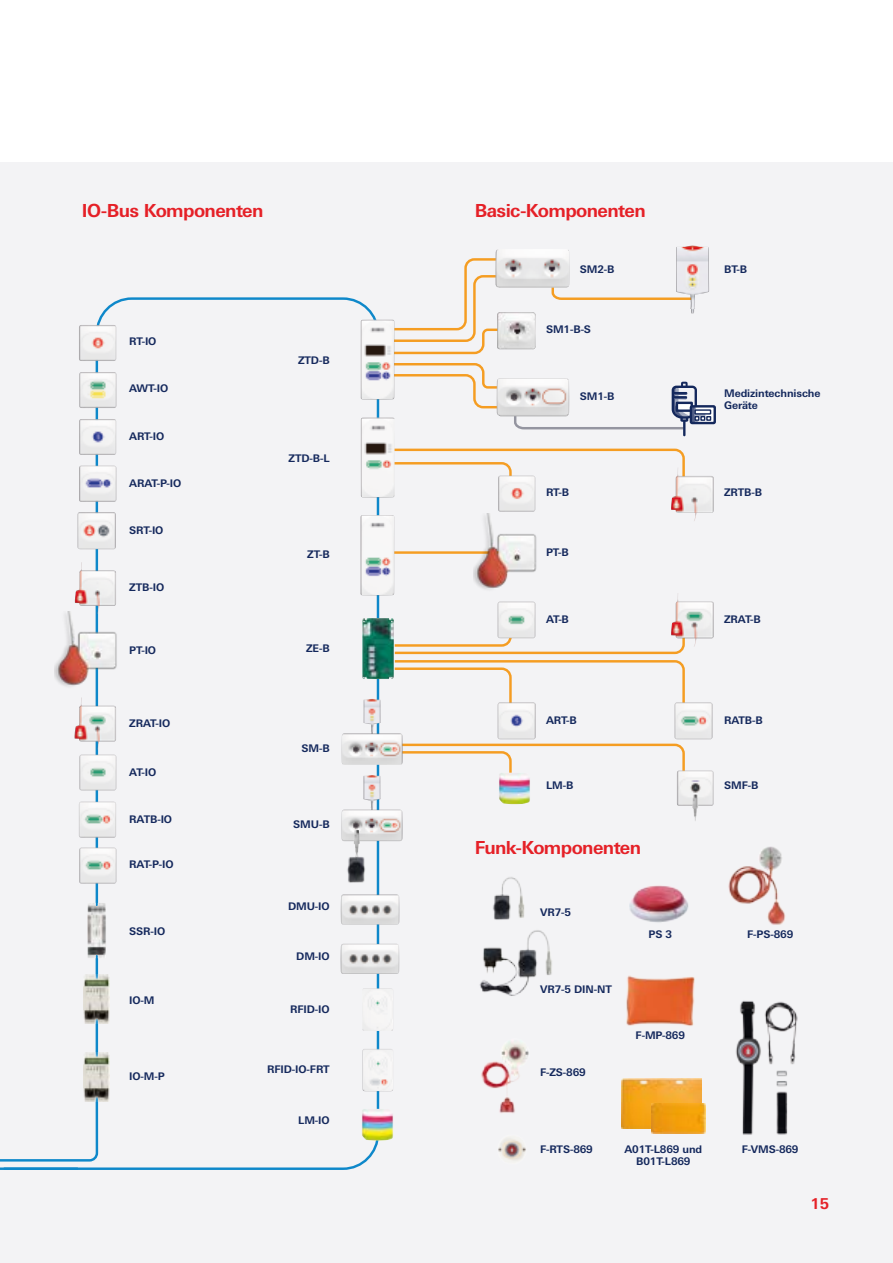
<style>
.page{position:relative;width:893px;height:1263px;background:#fff}
.page>*{position:absolute;margin:0;border:0;box-sizing:border-box;transform-origin:0 0}
.t1{font:700 18px "Univers Next W1 G";letter-spacing:-.035em;color:#e52027}
.t2{font:700 15px "Univers Next W1 G";color:#e52027}
.t3{font:700 10.5px/12px "Univers Next W1 G";letter-spacing:-.01em;color:#14285c}
</style>
<div class="page">
<div style="left:0;top:163px;width:893px;height:1100px;background:#f3f3f5"></div>
<svg style="left:74px;top:297px;width:306px;height:873px"></svg>
<svg style="left:0;top:1092px;width:99px;height:78px"></svg>
<hr style="left:394px;top:551px;width:112px;height:3px;background:#f59d22">
<svg style="left:386px;top:448px;width:299px;height:60px"></svg>
<svg style="left:403px;top:743px;width:282px;height:29px"></svg>
<svg style="left:394px;top:616px;width:291px;height:93px"></svg>
<svg style="left:391px;top:258px;width:127px;height:97px"></svg>
<svg style="left:551px;top:288px;width:125px;height:12px"></svg>
<img style="left:79px;top:325px;width:37px;height:36px">
<img style="left:79px;top:372px;width:37px;height:36px">
<img style="left:79px;top:419px;width:37px;height:36px">
<img style="left:79px;top:466px;width:37px;height:36px">
<img style="left:78px;top:512px;width:38px;height:37px">
<img style="left:75px;top:562px;width:41px;height:49px">
<img style="left:54px;top:611px;width:86px;height:77px">
<img style="left:74px;top:697px;width:42px;height:53px">
<img style="left:79px;top:755px;width:37px;height:35px">
<img style="left:79px;top:802px;width:37px;height:36px">
<img style="left:79px;top:847px;width:37px;height:37px">
<img style="left:87px;top:903px;width:19px;height:55px">
<img style="left:84px;top:974px;width:26px;height:50px">
<img style="left:84px;top:1052px;width:26px;height:50px">
<img style="left:362px;top:1109px;width:31px;height:32px">
<img style="left:362px;top:1049px;width:31px;height:42px">
<img style="left:362px;top:988px;width:31px;height:43px">
<img style="left:341px;top:894px;width:58px;height:30px">
<img style="left:341px;top:944px;width:58px;height:30px">
<img style="left:363px;top:775px;width:18px;height:35px">
<img style="left:341px;top:810px;width:62px;height:31px">
<img style="left:335px;top:852px;width:33px;height:34px">
<img style="left:354px;top:830px;width:4px;height:27px">
<img style="left:363px;top:699px;width:18px;height:34px">
<img style="left:342px;top:733px;width:61px;height:32px">
<img style="left:362px;top:618px;width:32px;height:61px">
<img style="left:360px;top:515px;width:34px;height:80px">
<img style="left:361px;top:320px;width:33px;height:80px">
<img style="left:361px;top:417px;width:34px;height:80px">
<img style="left:497px;top:287px;width:71px;height:1px">
<img style="left:535px;top:313px;width:1px;height:35px">
<img style="left:498px;top:476px;width:37px;height:36px">
<img style="left:473px;top:513px;width:64px;height:76px">
<img style="left:498px;top:602px;width:37px;height:36px">
<img style="left:498px;top:702px;width:38px;height:37px">
<img style="left:499px;top:772px;width:31px;height:32px">
<img style="left:493px;top:877px;width:31px;height:43px">
<img style="left:479px;top:930px;width:73px;height:66px">
<img style="left:629px;top:885px;width:60px;height:38px">
<img style="left:626px;top:975px;width:69px;height:51px">
<img style="left:621px;top:1078px;width:81px;height:50px">
<img style="left:652px;top:1103px;width:53px;height:31px">
<img style="left:735px;top:1000px;width:63px;height:135px">
<img style="left:728px;top:846px;width:58px;height:79px">
<img style="left:677px;top:770px;width:37px;height:36px">
<img style="left:692px;top:794px;width:5px;height:27px">
<img style="left:675px;top:702px;width:38px;height:37px">
<img style="left:671px;top:595px;width:43px;height:52px">
<img style="left:671px;top:467px;width:43px;height:54px">
<div style="left:691px;top:406px;width:24px;height:17px;background:#fff"></div>
<svg style="left:391px;top:362px;width:321px;height:74px"></svg>
<div style="left:690px;top:405px;width:26px;height:19px;border:2px solid #14285c"></div>
<img style="left:497px;top:378px;width:72px;height:38px">
<img style="left:497px;top:312px;width:38px;height:37px">
<img style="left:495px;top:249px;width:75px;height:38px">
<img style="left:676px;top:246px;width:33px;height:67px">
<img style="left:481px;top:1042px;width:48px;height:71px">
<img style="left:498px;top:1138px;width:28px;height:23px">
<h1 class="t1" style="left:82px;top:200px;width:183px">IO-Bus Komponenten</h1>
<h1 class="t1" style="left:475px;top:200px;width:173px">Basic-Komponenten</h1>
<p class="t3" style="left:580px;top:263px;width:36px">SM2-B</p>
<p class="t3" style="left:129px;top:335px;width:29px">RT-IO</p>
<p class="t3" style="left:129px;top:382px;width:40px">AWT-IO</p>
<p class="t3" style="left:129px;top:430px;width:37px">ART-IO</p>
<p class="t3" style="left:129px;top:478px;width:54px">ARAT-P-IO</p>
<p class="t3" style="left:129px;top:524px;width:36px">SRT-IO</p>
<p class="t3" style="left:129px;top:581px;width:36px">ZTB-IO</p>
<p class="t3" style="left:129px;top:644px;width:28px">PT-IO</p>
<p class="t3" style="left:129px;top:717px;width:42px">ZRAT-IO</p>
<p class="t3" style="left:129px;top:766px;width:29px">AT-IO</p>
<p class="t3" style="left:298px;top:354px;width:33px">ZTD-B</p>
<p class="t3" style="left:289px;top:452px;width:43px">ZTD-B-L</p>
<p class="t3" style="left:307px;top:548px;width:24px">ZT-B</p>
<p class="t3" style="left:306px;top:643px;width:25px">ZE-B</p>
<p class="t3" style="left:301px;top:742px;width:30px">SM-B</p>
<p class="t3" style="left:546px;top:323px;width:47px">SM1-B-S</p>
<p class="t3" style="left:580px;top:391px;width:36px">SM1-B</p>
<p class="t3" style="left:546px;top:486px;width:25px">RT-B</p>
<p class="t3" style="left:546px;top:546px;width:24px">PT-B</p>
<p class="t3" style="left:546px;top:613px;width:24px">AT-B</p>
<p class="t3" style="left:546px;top:714px;width:32px">ART-B</p>
<p class="t3" style="left:724px;top:263px;width:25px">BT-B</p>
<p class="t3" style="left:724px;top:387px;width:98px">Medizintechnische<br>Geräte</p>
<p class="t3" style="left:724px;top:486px;width:40px">ZRTB-B</p>
<p class="t3" style="left:724px;top:613px;width:38px">ZRAT-B</p>
<p class="t3" style="left:724px;top:714px;width:40px">RATB-B</p>
<p class="t3" style="left:129px;top:813px;width:44px">RATB-IO</p>
<p class="t3" style="left:129px;top:859px;width:46px">RAT-P-IO</p>
<p class="t3" style="left:129px;top:925px;width:38px">SSR-IO</p>
<p class="t3" style="left:129px;top:994px;width:27px">IO-M</p>
<p class="t3" style="left:129px;top:1070px;width:37px">IO-M-P</p>
<p class="t3" style="left:293px;top:818px;width:38px">SMU-B</p>
<p class="t3" style="left:288px;top:900px;width:43px">DMU-IO</p>
<p class="t3" style="left:296px;top:950px;width:35px">DM-IO</p>
<p class="t3" style="left:290px;top:1003px;width:41px">RFID-IO</p>
<p class="t3" style="left:267px;top:1063px;width:64px">RFID-IO-FRT</p>
<p class="t3" style="left:298px;top:1114px;width:33px">LM-IO</p>
<p class="t3" style="left:546px;top:779px;width:29px">LM-B</p>
<p class="t3" style="left:724px;top:779px;width:36px">SMF-B</p>
<h1 class="t1" style="left:475px;top:837px;width:168px">Funk-Komponenten</h1>
<p class="t3" style="left:540px;top:906px;width:33px">VR7-5</p>
<p class="t3" style="left:540px;top:983px;width:73px">VR7-5 DIN-NT</p>
<p class="t3" style="left:540px;top:1066px;width:47px">F-ZS-869</p>
<p class="t3" style="left:648px;top:928px;width:25px">PS 3</p>
<p class="t3" style="left:636px;top:1029px;width:51px">F-MP-869</p>
<p class="t3" style="left:747px;top:928px;width:48px">F-PS-869</p>
<p class="t3" style="left:540px;top:1143px;width:54px">F-RTS-869</p>
<p class="t3" style="left:624px;top:1143px;width:79px;text-align:center">A01T-L869 und<br>B01T-L869</p>
<p class="t3" style="left:742px;top:1143px;width:58px">F-VMS-869</p>
<h2 class="t2" style="left:810px;top:1195px;width:20px">15</h2>
</div>
